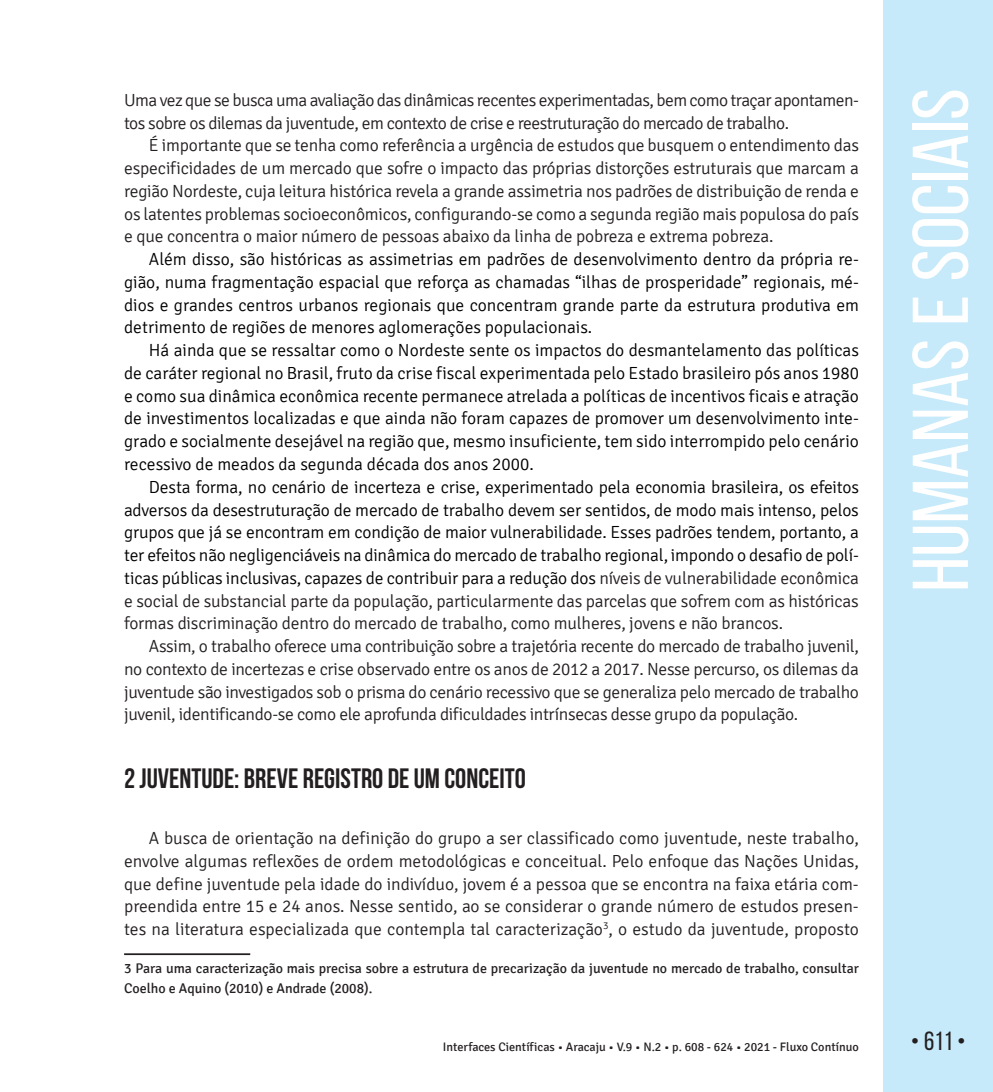
<style>
.page{position:relative;width:993px;height:1092px;background:#fff}
.page>*{position:absolute;margin:0;border:0;box-sizing:border-box;transform-origin:0 0}
.t1{font:78.75px "Bebas Neue";color:#fff;scale:1.09 1}
.t2{font:700 28px "Bebas Neue";color:#231f20}
.t3{font:26.25px "Bebas Neue";color:#231f20}
.t4{font:300 17.5px/22.8px "Signika";color:#000001;text-align:justify}
.t5{font:300 17.5px/22.8px "Signika";letter-spacing:-.03em;color:#231f20;text-align:justify}
.t6{font:14px/19.2px "Signika";color:#231f20}
.t7{font:12.25px "Signika";color:#231f20}
.s1{color:#231f20}
</style>
<div class="page">
<div style="left:883px;top:0;width:109px;height:1091px;background:#c6eafa"></div>
<hr style="left:124px;top:953px;width:126px;height:2px;background:#231f20">
<p class="t5" style="left:124px;top:89px;width:736px">Uma vez que se busca uma avaliação das dinâmicas recentes experimentadas, bem como traçar apontamen&shy;tos sobre os dilemas da juventude, em contexto de crise e reestruturação do mercado de trabalho.</p>
<p class="t5" style="left:124px;top:134px;width:736px;text-indent:25px">É importante que se tenha como referência a urgência de estudos que busquem o entendimento das especificidades de um mercado que sofre o impacto das próprias distorções estruturais que marcam a região Nordeste, cuja leitura histórica revela a grande assimetria nos padrões de distribuição de renda e os latentes problemas socioeconômicos, configurando-se como a segunda região mais populosa do país e que concentra o maior número de pessoas abaixo da linha de pobreza e extrema pobreza.</p>
<p class="t4" style="left:124px;top:248px;width:736px;text-indent:25px">Além disso, são históricas as assimetrias em padrões de desenvolvimento dentro da própria re&shy;gião, numa fragmentação espacial que reforça as chamadas “ilhas de prosperidade” regionais, mé&shy;dios e grandes centros urbanos regionais que concentram grande parte da estrutura produtiva em detrimento de regiões de menores aglomerações populacionais.</p>
<p class="t4" style="left:124px;top:339px;width:736px;text-indent:25px">Há ainda que se ressaltar como o Nordeste sente os impactos do desmantelamento das políticas de caráter regional no Brasil, fruto da crise fiscal experimentada pelo Estado brasileiro pós anos 1980 e como sua dinâmica econômica recente permanece atrelada a políticas de incentivos ficais e atração de investimentos localizadas e que ainda não foram capazes de promover um desenvolvimento inte&shy;grado e socialmente desejável na região que, mesmo insuficiente, tem sido interrompido pelo cenário recessivo de meados da segunda década dos anos 2000.</p>
<p class="t4" style="left:124px;top:476px;width:736px;text-indent:25px">Desta forma, no cenário de incerteza e crise, experimentado pela economia brasileira, os efeitos adversos da desestruturação de mercado de trabalho devem ser sentidos, de modo mais intenso, pelos grupos que já se encontram em condição de maior vulnerabilidade. Esses padrões tendem, portanto, a ter efeitos não negligenciáveis na dinâmica do mercado de trabalho regional, impondo o desafio de polí&shy;ticas públicas inclusivas, capazes de contribuir para a redução dos <span class="s1">níveis de vulnerabilidade econômica e social de substancial parte da população, particularmente das parcelas que sofrem com as históricas formas discriminação dentro do mercado de trabalho, como mulheres, jovens e não brancos.</span></p>
<p class="t5" style="left:124px;top:635px;width:736px;text-indent:25px">Assim, o trabalho oferece uma contribuição sobre a trajetória recente do mercado de trabalho juvenil, no contexto de incertezas e crise observado entre os anos de 2012 a 2017. Nesse percurso, os dilemas da juventude são investigados sob o prisma do cenário recessivo que se generaliza pelo mercado de trabalho juvenil, identificando-se como ele aprofunda dificuldades intrínsecas desse grupo da população.</p>
<h2 class="t2" style="left:124px;top:762px;width:403px">2 JUVENTUDE: BREVE REGISTRO DE UM CONCEITO</h2>
<p class="t5" style="left:124px;top:827px;width:736px;text-indent:25px">A busca de orientação na definição do grupo a ser classificado como juventude, neste trabalho, envolve algumas reflexões de ordem metodológicas e conceitual. Pelo enfoque das Nações Unidas, que define juventude pela idade do indivíduo, jovem é a pessoa que se encontra na faixa etária com&shy;preendida entre 15 e 24 anos. Nesse sentido, ao se considerar o grande número de estudos presen&shy;tes na literatura especializada que contempla tal caracterização<sup>3</sup>, o estudo da juventude, proposto</p>
<p class="t6" style="left:124px;top:959px;width:736px">3 Para uma caracterização mais precisa sobre a estrutura de precarização da juventude no mercado de trabalho, consultar<br>Coelho e Aquino (2010) e Andrade (2008).</p>
<h1 class="t1" style="left:897px;top:591px;width:463px;rotate:-90deg">Humanas e Sociais</h1>
<p class="t7" style="left:442px;top:1040px;width:417px">Interfaces Científicas • Aracaju • V.9 • N.2 • p. 608 - 624 • 2021 - Fluxo Contínuo</p>
<h3 class="t3" style="left:910px;top:1026px;width:56px">• 611 •</h3>
</div>
